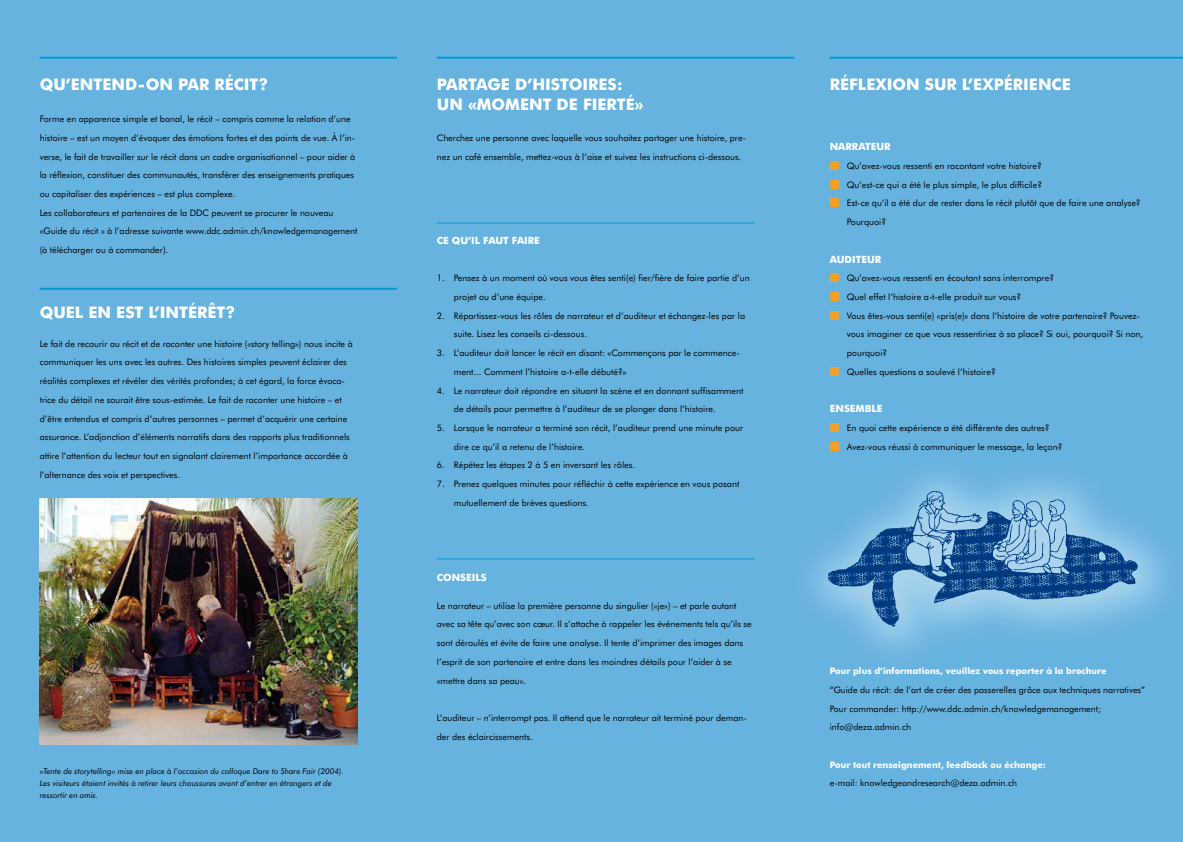
<style>
.page{position:relative;width:1183px;height:842px;background:#fff}
.page>*{position:absolute;margin:0;border:0;box-sizing:border-box;transform-origin:0 0}
.t1{font:700 16px/20px "Futura BT";color:#fff}
.t2{font:700 10px "Futura BT";color:#fff}
.t3{font:9px/18.7px "Futura BT";color:#000}
.t4{font:700 9px "Futura BT";color:#fff}
.t5{font:italic 8px/12px "Futura BT";color:#000}
.s1{color:#f49f26}
</style>
<div class="page">
<div style="left:0;top:0;width:1182px;height:842px;background:#67b3df"></div>
<img style="left:40px;top:498px;width:317px;height:247px">
<hr style="left:437px;top:57px;width:357px;height:2px;background:#009bd4">
<hr style="left:829px;top:57px;width:353px;height:2px;background:#009bd4">
<hr style="left:40px;top:57px;width:357px;height:2px;background:#009bd4">
<hr style="left:40px;top:288px;width:357px;height:2px;background:#009bd4">
<hr style="left:437px;top:223px;width:317px;height:1px;background:#009bd4">
<hr style="left:437px;top:558px;width:317px;height:1px;background:#009bd4">
<div style="left:785px;top:448px;width:397px;height:227px;background:#fff;opacity:.45"></div>
<img style="left:825px;top:489px;width:316px;height:138px">
<h1 class="t1" style="left:40px;top:74px;width:230px">QU’ENTEND-ON PAR RÉCIT?</h1>
<p class="t3" style="left:40px;top:110px;width:319px">Forme en apparence simple et banal, le récit – compris comme la relation d’une histoire – est un moyen d’évoquer des émotions fortes et des points de vue. À l’in&shy;verse, le fait de travailler sur le récit dans un cadre organisationnel – pour aider à la réflexion, constituer des communautés, transférer des enseignements pratiques ou capitaliser des expériences – est plus complexe.<br>Les collaborateurs et partenaires de la DDC peuvent se procurer le nouveau «Guide du récit » à l’adresse suivante www.ddc.admin.ch/knowledgemanagement (à télécharger ou à commander).</p>
<h1 class="t1" style="left:40px;top:302px;width:197px">QUEL EN EST L’INTÉRÊT?</h1>
<p class="t3" style="left:40px;top:334px;width:314px">Le fait de recourir au récit et de raconter une histoire («story telling») nous incite à communiquer les uns avec les autres. Des histoires simples peuvent éclairer des réalités complexes et révéler des vérités profondes; à cet égard, la force évoca&shy;trice du détail ne saurait être sous-estimée. Le fait de raconter une histoire – et d’être entendus et compris d’autres personnes – permet d’acquérir une certaine assurance. L’adjonction d’éléments narratifs dans des rapports plus traditionnels attire l’attention du lecteur tout en signalant clairement l’importance accordée à l’alternance des voix et perspectives.</p>
<p class="t5" style="left:40px;top:765px;width:305px">«Tente de storytelling» mise en place à l’occasion du colloque Dare to Share Fair (2004).<br>Les visiteurs étaient invités à retirer leurs chaussures avant d’entrer en étrangers et de ressortir en amis.</p>
<h1 class="t1" style="left:437px;top:74px;width:208px">PARTAGE D’HISTOIRES:<br>UN «MOMENT DE FIERTÉ»</h1>
<p class="t3" style="left:437px;top:128px;width:311px">Cherchez une personne avec laquelle vous souhaitez partager une histoire, pre&shy;nez un café ensemble, mettez-vous à l’aise et suivez les instructions ci-dessous.</p>
<p class="t2" style="left:437px;top:234px;width:104px">CE QU’IL FAUT FAIRE</p>
<p class="t3" style="left:454px;top:269px;width:297px;text-indent:-17px">1. Pensez à un moment où vous vous êtes senti(e) fier/fière de faire partie d’un projet ou d’une équipe.</p>
<p class="t3" style="left:454px;top:306px;width:293px;text-indent:-17px">2. Répartissez-vous les rôles de narrateur et d’auditeur et échangez-les par la suite. Lisez les conseils ci-dessous.</p>
<p class="t3" style="left:454px;top:343px;width:287px;text-indent:-17px">3. L’auditeur doit lancer le récit en disant: «Commençons par le commence&shy;ment... Comment l’histoire a-t-elle débuté?»</p>
<p class="t3" style="left:454px;top:381px;width:291px;text-indent:-17px">4. Le narrateur doit répondre en situant la scène et en donnant suffisamment de détails pour permettre à l’auditeur de se plonger dans l’histoire.</p>
<p class="t3" style="left:454px;top:418px;width:291px;text-indent:-17px">5. Lorsque le narrateur a terminé son récit, l’auditeur prend une minute pour dire ce qu’il a retenu de l’histoire.</p>
<p class="t3" style="left:437px;top:456px;width:200px">6. Répétez les étapes 2 à 5 en inversant les rôles.</p>
<p class="t3" style="left:454px;top:474px;width:287px;text-indent:-17px">7. Prenez quelques minutes pour réfléchir à cette expérience en vous posant mutuellement de brèves questions.</p>
<p class="t2" style="left:437px;top:571px;width:51px">CONSEILS</p>
<p class="t3" style="left:437px;top:596px;width:316px">Le narrateur – utilise la première personne du singulier («je») – et parle autant avec sa tête qu’avec son cœur. Il s’attache à rappeler les événements tels qu’ils se sont déroulés et évite de faire une analyse. Il tente d’imprimer des images dans l’esprit de son partenaire et entre dans les moindres détails pour l’aider à se «mettre dans sa peau».</p>
<p class="t3" style="left:437px;top:708px;width:311px">L’auditeur – n’interrompt pas. Il attend que le narrateur ait terminé pour deman&shy;der des éclaircissements.</p>
<h1 class="t1" style="left:829px;top:74px;width:242px">RÉFLEXION SUR L’EXPÉRIENCE</h1>
<p class="t2" style="left:829px;top:141px;width:62px">NARRATEUR</p>
<p class="t3" style="left:829px;top:156px;width:213px"><span class="s1">■</span> Qu’avez-vous ressenti en racontant votre histoire?</p>
<p class="t3" style="left:829px;top:175px;width:214px"><span class="s1">■</span> Qu’est-ce qui a été le plus simple, le plus difficile?</p>
<p class="t3" style="left:846px;top:194px;width:295px;text-indent:-17px"><span class="s1">■</span> Est-ce qu’il a été dur de rester dans le récit plutôt que de faire une analyse?<br>Pourquoi?</p>
<p class="t2" style="left:829px;top:253px;width:53px">AUDITEUR</p>
<p class="t3" style="left:829px;top:269px;width:226px"><span class="s1">■</span> Qu’avez-vous ressenti en écoutant sans interrompre?</p>
<p class="t3" style="left:829px;top:287px;width:193px"><span class="s1">■</span> Quel effet l’histoire a-t-elle produit sur vous?</p>
<p class="t3" style="left:846px;top:306px;width:298px;text-indent:-17px"><span class="s1">■</span> Vous êtes-vous senti(e) «pris(e)» dans l’histoire de votre partenaire? Pouvez&shy;vous imaginer ce que vous ressentiriez à sa place? Si oui, pourquoi? Si non, pourquoi?</p>
<p class="t3" style="left:829px;top:362px;width:167px"><span class="s1">■</span> Quelles questions a soulevé l’histoire?</p>
<p class="t2" style="left:829px;top:403px;width:54px">ENSEMBLE</p>
<p class="t3" style="left:829px;top:418px;width:221px"><span class="s1">■</span> En quoi cette expérience a été différente des autres?</p>
<p class="t3" style="left:829px;top:437px;width:234px"><span class="s1">■</span> Avez-vous réussi à communiquer le message, la leçon?</p>
<p class="t4" style="left:829px;top:665px;width:278px">Pour plus d’informations, veuillez vous reporter à la brochure</p>
<p class="t3" style="left:829px;top:680px;width:317px">“Guide du récit: de l’art de créer des passerelles grâce aux techniques narratives”<br>Pour commander: http://www.ddc.admin.ch/knowledgemanagement; info@deza.admin.ch</p>
<p class="t4" style="left:829px;top:759px;width:217px">Pour tout renseignement, feedback ou échange:</p>
<p class="t3" style="left:829px;top:774px;width:189px">e-mail: knowledgeandresearch@deza.admin.ch</p>
</div>
